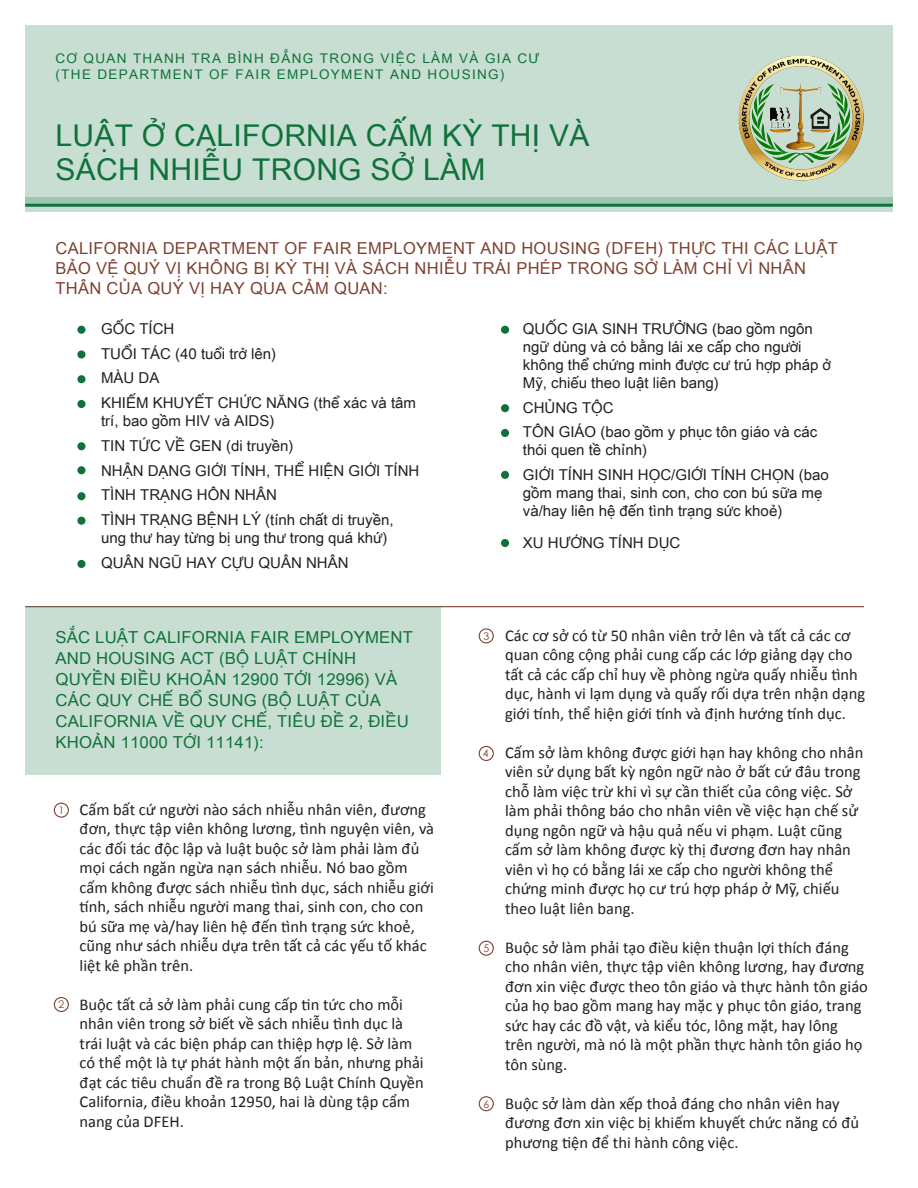
<style>
.page{position:relative;width:918px;height:1188px;background:#fff}
.page>*{position:absolute;margin:0;border:0;box-sizing:border-box;transform-origin:0 0}
.t1{font:30px/34.5px "Arial Unicode MS";letter-spacing:.01em;color:#0f723a}
.t2{font:16.5px/19.5px "Calibri";color:#231f20}
.t3{font:16.5px/21px "Arial Unicode MS";letter-spacing:.01em;color:#0f723a}
.t4{font:16.5px/19.8px "Arial Unicode MS";letter-spacing:.02em;color:#7d4130}
.t5{font:15px/18px "Arial Unicode MS";color:#231f20}
.t6{font:13.35px "Arial Unicode MS";letter-spacing:.1em;color:#0f723a}
.t7{font:10.5px "Century Gothic";color:#7d4130}
</style>
<div class="page">
<div style="left:25px;top:25px;width:868px;height:179px;background:#c8ded2"></div>
<svg style="left:25px;top:198px;width:868px;height:14px;background:#adcebb"></svg>
<hr style="left:25px;top:204px;width:868px;height:3px;background:#0f723a">
<hr style="left:25px;top:606px;width:839px;height:1px;background:#7d4130">
<div style="left:77px;top:326px;width:8px;height:8px;background:#0f723a;border-radius:50%"></div>
<div style="left:501px;top:326px;width:8px;height:8px;background:#0f723a;border-radius:50%"></div>
<div style="left:77px;top:350px;width:8px;height:9px;background:#0f723a;border-radius:50%"></div>
<div style="left:501px;top:404px;width:8px;height:8px;background:#0f723a;border-radius:50%"></div>
<div style="left:501px;top:429px;width:8px;height:8px;background:#0f723a;border-radius:50%"></div>
<div style="left:501px;top:471px;width:8px;height:8px;background:#0f723a;border-radius:50%"></div>
<div style="left:501px;top:539px;width:8px;height:8px;background:#0f723a;border-radius:50%"></div>
<div style="left:77px;top:375px;width:8px;height:8px;background:#0f723a;border-radius:50%"></div>
<div style="left:77px;top:400px;width:8px;height:8px;background:#0f723a;border-radius:50%"></div>
<div style="left:77px;top:442px;width:8px;height:8px;background:#0f723a;border-radius:50%"></div>
<div style="left:77px;top:466px;width:8px;height:8px;background:#0f723a;border-radius:50%"></div>
<div style="left:77px;top:492px;width:8px;height:8px;background:#0f723a;border-radius:50%"></div>
<div style="left:77px;top:517px;width:8px;height:8px;background:#0f723a;border-radius:50%"></div>
<div style="left:77px;top:560px;width:8px;height:8px;background:#0f723a;border-radius:50%"></div>
<div style="left:25px;top:606px;width:416px;height:168px;background:#c8ded2"></div>
<div style="left:54px;top:997px;width:15px;height:15px;border:1px solid #7d4130;border-radius:50%"></div>
<div style="left:54px;top:803px;width:15px;height:15px;border:1px solid #7d4130;border-radius:50%"></div>
<div style="left:479px;top:746px;width:15px;height:15px;border:1px solid #7d4130;border-radius:50%"></div>
<div style="left:479px;top:628px;width:15px;height:15px;border:1px solid #7d4130;border-radius:50%"></div>
<div style="left:479px;top:941px;width:15px;height:15px;border:1px solid #7d4130;border-radius:50%"></div>
<div style="left:479px;top:1096px;width:15px;height:15px;border:1px solid #7d4130;border-radius:50%"></div>
<img style="left:739px;top:57px;width:125px;height:123px">
<p class="t6" style="left:55px;top:48px;width:485px">CƠ QUAN THANH TRA BÌNH ĐẲNG TRONG VIỆC LÀM VÀ GIA CƯ</p>
<p class="t6" style="left:55px;top:65px;width:451px">(THE DEPARTMENT OF FAIR EMPLOYMENT AND HOUSING)</p>
<p class="t1" style="left:55px;top:117px;width:536px">LUẬT Ở CALIFORNIA CẤM KỲ THỊ VÀ<br>SÁCH NHIỄU TRONG SỞ LÀM</p>
<p class="t4" style="left:55px;top:238px;width:784px">CALIFORNIA DEPARTMENT OF FAIR EMPLOYMENT AND HOUSING (DFEH) THỰC THI CÁC LUẬT<br>BẢO VỆ QUÝ VỊ KHÔNG BỊ KỲ THỊ VÀ SÁCH NHIỄU TRÁI PHÉP TRONG SỞ LÀM CHỈ VÌ NHÂN<br>THÂN CỦA QUÝ VỊ HAY QUA CẢM QUAN:</p>
<p class="t5" style="left:523px;top:319px;width:310px">QUỐC GIA SINH TRƯỞNG (bao gồm ngôn ngữ dùng và có bằng lái xe cấp cho người không thể chứng minh được cư trú hợp pháp ở Mỹ, chiếu theo luật liên bang)</p>
<p class="t5" style="left:523px;top:398px;width:92px">CHỦNG TỘC</p>
<p class="t5" style="left:523px;top:423px;width:296px">TÔN GIÁO (bao gồm y phục tôn giáo và các thói quen tề chỉnh)</p>
<p class="t5" style="left:523px;top:466px;width:307px">GIỚI TÍNH SINH HỌC/GIỚI TÍNH CHỌN (bao gồm mang thai, sinh con, cho con bú sữa mẹ và/hay liên hệ đến tình trạng sức khoẻ)</p>
<p class="t5" style="left:523px;top:533px;width:159px">XU HƯỚNG TÍNH DỤC</p>
<p class="t5" style="left:101px;top:319px;width:75px">GỐC TÍCH</p>
<p class="t5" style="left:101px;top:344px;width:177px">TUỔI TÁC (40 tuổi trở lên)</p>
<p class="t5" style="left:101px;top:369px;width:60px">MÀU DA</p>
<p class="t5" style="left:101px;top:394px;width:317px">KHIẾM KHUYẾT CHỨC NĂNG (thể xác và tâm trí, bao gồm HIV và AIDS)</p>
<p class="t5" style="left:101px;top:436px;width:194px">TIN TỨC VỀ GEN (di truyền)</p>
<p class="t5" style="left:101px;top:461px;width:320px">NHẬN DẠNG GIỚI TÍNH, THỂ HIỆN GIỚI TÍNH</p>
<p class="t5" style="left:101px;top:486px;width:177px">TÌNH TRẠNG HÔN NHÂN</p>
<p class="t5" style="left:101px;top:511px;width:294px">TÌNH TRẠNG BỆNH LÝ (tính chất di truyền, ung thư hay từng bị ung thư trong quá khứ)</p>
<p class="t5" style="left:101px;top:553px;width:249px">QUÂN NGŨ HAY CỰU QUÂN NHÂN</p>
<p class="t3" style="left:55px;top:626px;width:359px">SẮC LUẬT CALIFORNIA FAIR EMPLOYMENT<br>AND HOUSING ACT (BỘ LUẬT CHÍNH<br>QUYỀN ĐIỀU KHOẢN 12900 TỚI 12996) VÀ<br>CÁC QUY CHẾ BỔ SUNG (BỘ LUẬT CỦA<br>CALIFORNIA VỀ QUY CHẾ, TIÊU ĐỀ 2, ĐIỀU<br>KHOẢN 11000 TỚI 11141):</p>
<p class="t7" style="left:59px;top:803px;width:7px">1</p>
<p class="t7" style="left:59px;top:997px;width:7px">2</p>
<p class="t2" style="left:80px;top:800px;width:356px">Cấm bất cứ người nào sách nhiễu nhân viên, đương đơn, thực tập viên không lương, tình nguyện viên, và các đối tác độc lập và luật buộc sở làm phải làm đủ mọi cách ngăn ngừa nạn sách nhiễu. Nó bao gồm</p>
<p class="t2" style="left:80px;top:878px;width:356px">cấm không được sách nhiễu tình dục, sách nhiễu giới tính, sách nhiễu người mang thai, sinh con, cho con bú sữa mẹ và/hay liên hệ đến tình trạng sức khoẻ, cũng như sách nhiễu dựa trên tất cả các yếu tố khác liệt kê phần trên.</p>
<p class="t2" style="left:80px;top:995px;width:325px">Buộc tất cả sở làm phải cung cấp tin tức cho mỗi</p>
<p class="t2" style="left:80px;top:1014px;width:346px">nhân viên trong sở biết về sách nhiễu tình dục là trái luật và các biện pháp can thiệp hợp lệ. Sở làm có thể một là tự phát hành một ấn bản, nhưng phải đạt các tiêu chuẩn đề ra trong Bộ Luật Chính Quyền California, điều khoản 12950, hai là dùng tập cẩm nang của DFEH.</p>
<p class="t7" style="left:483px;top:629px;width:7px">3</p>
<p class="t7" style="left:483px;top:746px;width:7px">4</p>
<p class="t7" style="left:483px;top:941px;width:7px">5</p>
<p class="t7" style="left:483px;top:1097px;width:7px">6</p>
<p class="t2" style="left:505px;top:626px;width:362px">Các cơ sở có từ 50 nhân viên trở lên và tất cả các cơ quan công cộng phải cung cấp các lớp giảng dạy cho tất cả các cấp chỉ huy về phòng ngừa quấy nhiễu tình dục, hành vi lạm dụng và quấy rối dựa trên nhận dạng giới tính, thể hiện giới tính và định hướng tính dục.</p>
<p class="t2" style="left:505px;top:743px;width:360px">Cấm sở làm không được giới hạn hay không cho nhân viên sử dụng bất kỳ ngôn ngữ nào ở bất cứ đâu trong chỗ làm việc trừ khi vì sự cần thiết của công việc. Sở làm phải thông báo cho nhân viên về việc hạn chế sử dụng ngôn ngữ và hậu quả nếu vi phạm. Luật cũng cấm sở làm không được kỳ thị đương đơn hay nhân viên vì họ có bằng lái xe cấp cho người không thể chứng minh được họ cư trú hợp pháp ở Mỹ, chiếu theo luật liên bang.</p>
<p class="t2" style="left:505px;top:938px;width:364px">Buộc sở làm phải tạo điều kiện thuận lợi thích đáng cho nhân viên, thực tập viên không lương, hay đương đơn xin việc được theo tôn giáo và thực hành tôn giáo của họ bao gồm mang hay mặc y phục tôn giáo, trang sức hay các đồ vật, và kiểu tóc, lông mặt, hay lông trên người, mà nó là một phần thực hành tôn giáo họ tôn sùng.</p>
<p class="t2" style="left:505px;top:1094px;width:356px">Buộc sở làm dàn xếp thoả đáng cho nhân viên hay đương đơn xin việc bị khiếm khuyết chức năng có đủ phương tiện để thi hành công việc.</p>
</div>
